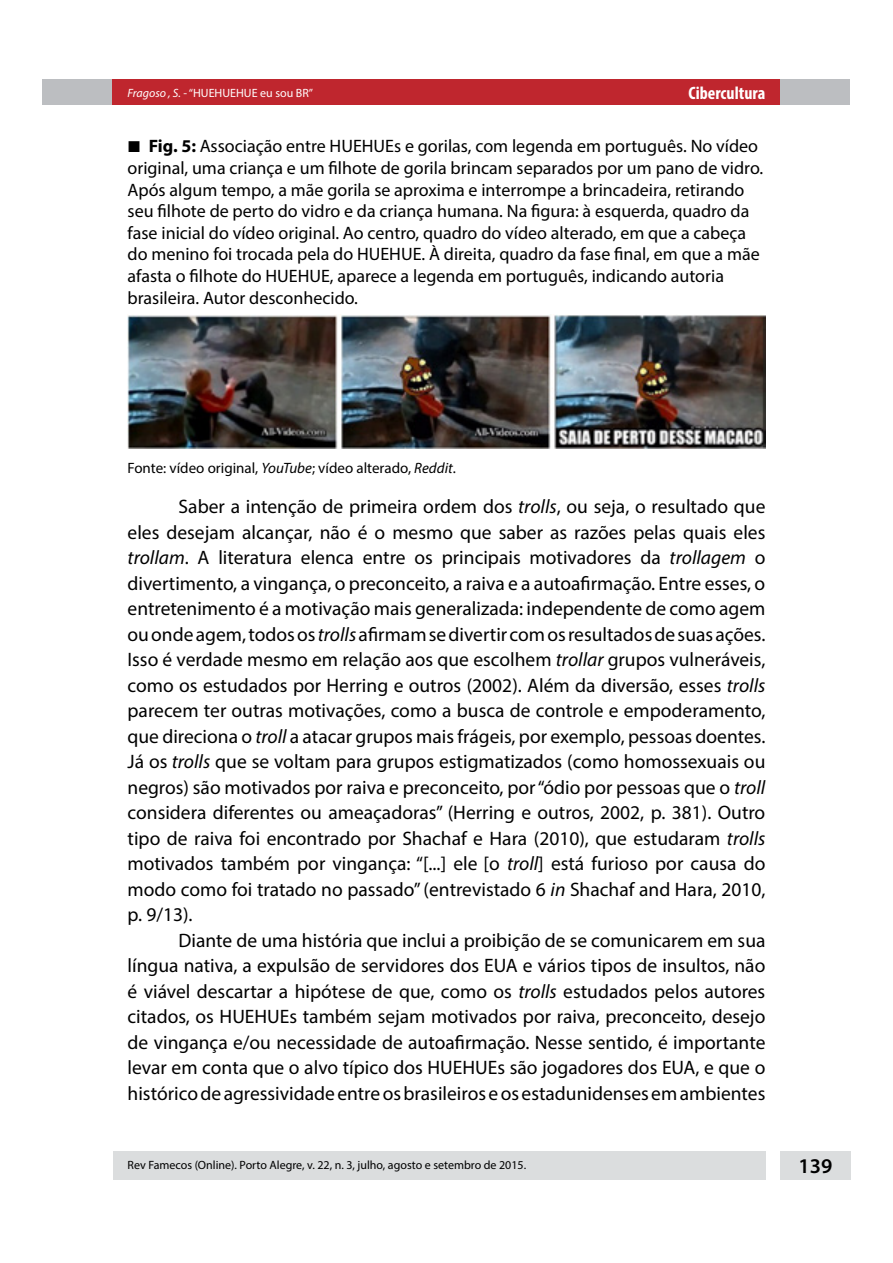
<style>
.page{position:relative;width:893px;height:1263px;background:#fff}
.page>*{position:absolute;margin:0;border:0;box-sizing:border-box;transform-origin:0 0}
.t1{font:600 21px "Myriad Pro";color:#000}
.t2{font:19.5px/25.5px "Myriad Pro";color:#000;text-align:justify}
.t3{font:18px/21.6px "Myriad Pro";color:#000}
.t4{font:700 condensed 18px "Myriad Pro";color:#fff}
.t5{font:15px "Myriad Pro";color:#000}
.t6{font:12px "Myriad Pro";color:#000}
.t7{font:12px "Myriad Pro";color:#fff}
.s1{font-style:italic}
.s2{font-weight:700}
</style>
<div class="page">
<div style="left:43px;top:80px;width:807px;height:25px;background:#bcbec1"></div>
<div style="left:113px;top:80px;width:667px;height:25px;background:#bf262e"></div>
<div style="left:780px;top:1151px;width:70px;height:28px;background:#dbddde"></div>
<div style="left:113px;top:1151px;width:652px;height:28px;background:#dbddde"></div>
<img style="left:128px;top:315px;width:637px;height:134px">
<p class="t7" style="left:128px;top:85px;width:187px"><span class="s1">Fragoso , S.</span> - “HUEHUEHUE eu sou BR”</p>
<p class="t4" style="left:689px;top:82px;width:78px">Cibercultura</p>
<p class="t3" style="left:128px;top:135px;width:637px;text-indent:21px"><span class="s2">Fig. 5:</span> Associação entre HUEHUEs e gorilas, com legenda em português. No vídeo original, uma criança e um filhote de gorila brincam separados por um pano de vidro.<br>Após algum tempo, a mãe gorila se aproxima e interrompe a brincadeira, retirando seu filhote de perto do vidro e da criança humana. Na figura: à esquerda, quadro da fase inicial do vídeo original. Ao centro, quadro do vídeo alterado, em que a cabeça do menino foi trocada pela do HUEHUE. À direita, quadro da fase final, em que a mãe afasta o filhote do HUEHUE, aparece a legenda em português, indicando autoria brasileira. Autor desconhecido.</p>
<p class="t5" style="left:128px;top:459px;width:330px">Fonte: vídeo original, <span class="s1">YouTube</span>; vídeo alterado, <span class="s1">Reddit</span>.</p>
<p class="t2" style="left:128px;top:493px;width:639px;text-indent:51px">Saber a intenção de primeira ordem dos <span class="s1">trolls</span>, ou seja, o resultado que eles desejam alcançar, não é o mesmo que saber as razões pelas quais eles <span class="s1">trollam</span>. A literatura elenca entre os principais motivadores da <span class="s1">trollagem</span> o divertimento, a vingança, o preconceito, a raiva e a autoafirmação. Entre esses, o entretenimento é a motivação mais generalizada: independente de como agem ou onde agem, todos os <span class="s1">trolls</span> afirmam se divertir com os resultados de suas ações.<br>Isso é verdade mesmo em relação aos que escolhem <span class="s1">trollar</span> grupos vulneráveis, como os estudados por Herring e outros (2002). Além da diversão, esses <span class="s1">trolls </span>parecem ter outras motivações, como a busca de controle e empoderamento, que direciona o <span class="s1">troll</span> a atacar grupos mais frágeis, por exemplo, pessoas doentes.<br>Já os <span class="s1">trolls</span> que se voltam para grupos estigmatizados (como homossexuais ou negros) são motivados por raiva e preconceito, por “ódio por pessoas que o <span class="s1">troll </span>considera diferentes ou ameaçadoras” (Herring e outros, 2002, p. 381). Outro tipo de raiva foi encontrado por Shachaf e Hara (2010), que estudaram <span class="s1">trolls </span>motivados também por vingança: “[...] ele [o <span class="s1">troll</span>] está furioso por causa do modo como foi tratado no passado” (entrevistado 6 <span class="s1">in</span> Shachaf and Hara, 2010, p. 9/13).</p>
<p class="t2" style="left:128px;top:927px;width:639px;text-indent:51px">Diante de uma história que inclui a proibição de se comunicarem em sua língua nativa, a expulsão de servidores dos EUA e vários tipos de insultos, não é viável descartar a hipótese de que, como os <span class="s1">trolls</span> estudados pelos autores citados, os HUEHUEs também sejam motivados por raiva, preconceito, desejo de vingança e/ou necessidade de autoafirmação. Nesse sentido, é importante levar em conta que o alvo típico dos HUEHUEs são jogadores dos EUA, e que o histórico de agressividade entre os brasileiros e os estadunidenses em ambientes</p>
<p class="t6" style="left:128px;top:1158px;width:400px">Rev Famecos (Online). Porto Alegre, v. 22, n. 3, julho, agosto e setembro de 2015.</p>
<p class="t1" style="left:798px;top:1152px;width:35px">139</p>
</div>
